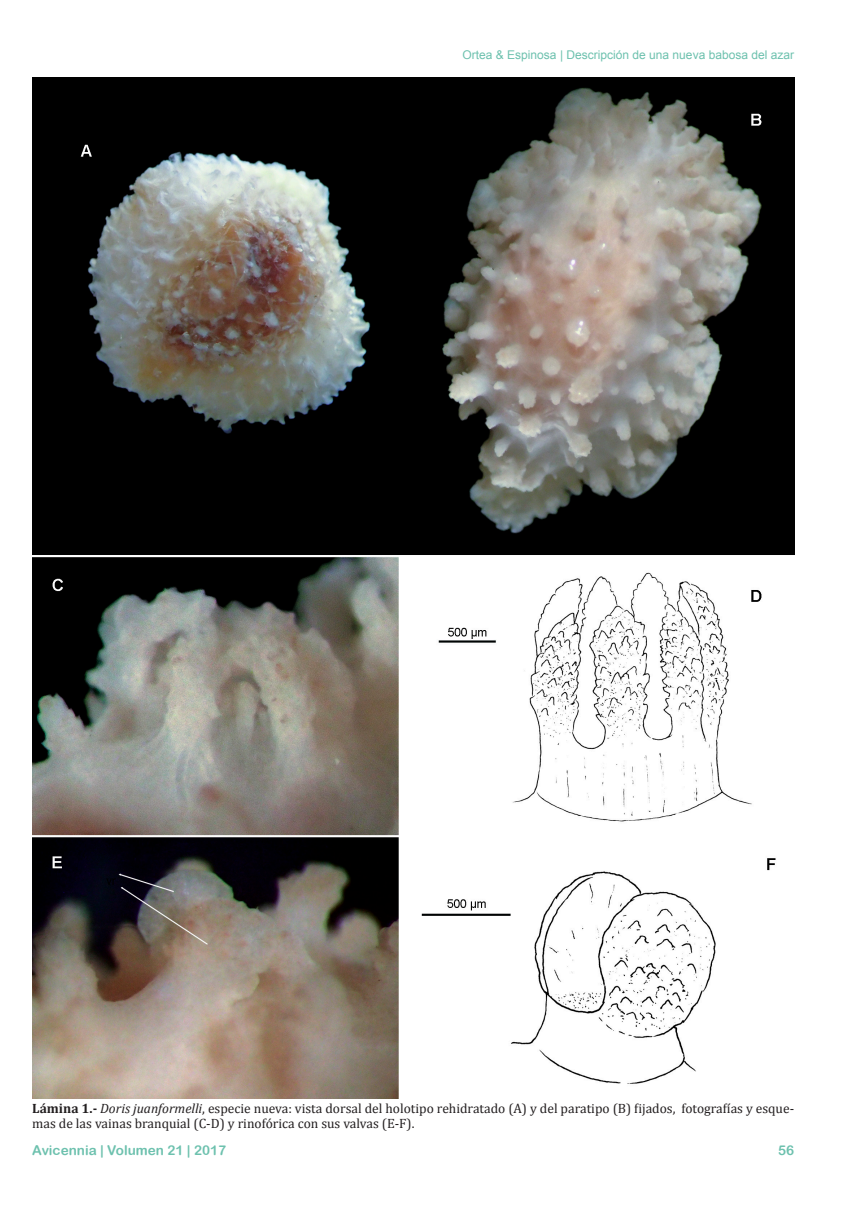
<style>
.page{position:relative;width:852px;height:1212px;background:#fff}
.page>*{position:absolute;margin:0;border:0;box-sizing:border-box;transform-origin:0 0}
.t1{font:13.5px/15px "Cambria";color:#231f20}
.t2{font:13.5px "Arial Rounded MT Bold";color:#6dc1ae}
.t3{font:12px "Arial";color:#6dc1ae}
.s1{font-weight:700}
.s2{font-style:italic}
</style>
<div class="page">
<img style="left:32px;top:77px;width:761px;height:1021px">
<p class="t3" style="left:462px;top:47px;width:333px">Ortea &amp; Espinosa | Descripción de una nueva babosa del azar</p>
<p class="t1" style="left:32px;top:1101px;width:763px"><span class="s1">Lámina 1.-</span> <span class="s2">Doris juanformelli</span>, especie nueva: vista dorsal del holotipo rehidratado (A) y del paratipo (B) fijados, fotografías y esque&shy;mas de las vainas branquial (C-D) y rinofórica con sus valvas (E-F).</p>
<p class="t2" style="left:32px;top:1142px;width:195px">Avicennia | Volumen 21 | 2017</p>
<p class="t2" style="left:777px;top:1142px;width:18px">56</p>
</div>
